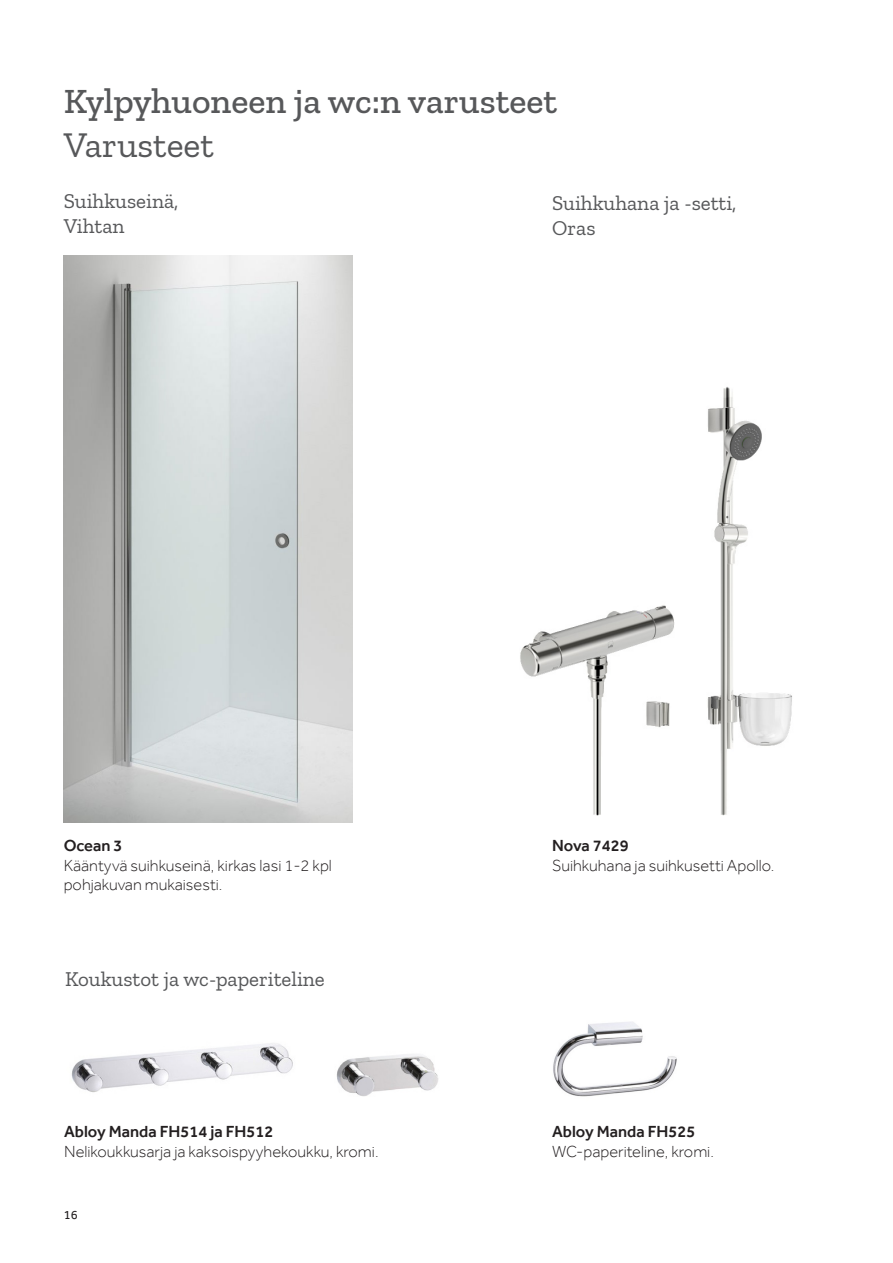
<style>
.page{position:relative;width:893px;height:1263px;background:#fff}
.page>*{position:absolute;margin:0;border:0;box-sizing:border-box;transform-origin:0 0}
.t1{font:500 36px "Zilla Slab";color:#57585a}
.t2{font:36px "Zilla Slab";color:#57585a}
.t3{font:21px/25.2px "Zilla Slab";color:#57585a}
.t4{font:300 16.5px/19.5px "Effra";color:#231f20}
.t5{font:500 16.5px "Effra";color:#231f20}
.t6{font:12.75px "Effra";color:#231f20}
</style>
<div class="page">
<img style="left:553px;top:1022px;width:124px;height:75px">
<img style="left:520px;top:387px;width:272px;height:429px">
<img style="left:64px;top:255px;width:288px;height:567px">
<img style="left:336px;top:1054px;width:103px;height:42px">
<img style="left:71px;top:1043px;width:222px;height:50px">
<h1 class="t1" style="left:64px;top:81px;width:495px">Kylpyhuoneen ja wc:n varusteet</h1>
<h1 class="t2" style="left:64px;top:125px;width:152px">Varusteet</h1>
<p class="t3" style="left:64px;top:188px;width:116px">Suihkuseinä,<br>Vihtan</p>
<p class="t3" style="left:552px;top:191px;width:186px">Suihkuhana ja -setti,<br>Oras</p>
<p class="t5" style="left:64px;top:836px;width:60px">Ocean 3</p>
<p class="t4" style="left:64px;top:855px;width:270px">Kääntyvä suihkuseinä, kirkas lasi 1-2 kpl pohjakuvan mukaisesti.</p>
<p class="t3" style="left:65px;top:966px;width:261px">Koukustot ja wc-paperiteline</p>
<p class="t5" style="left:64px;top:1122px;width:211px">Abloy Manda FH514 ja FH512</p>
<p class="t4" style="left:64px;top:1141px;width:316px">Nelikoukkusarja ja kaksoispyyhekoukku, kromi.</p>
<p class="t6" style="left:64px;top:1207px;width:15px">16</p>
<p class="t5" style="left:552px;top:836px;width:78px">Nova 7429</p>
<p class="t4" style="left:552px;top:855px;width:224px">Suihkuhana ja suihkusetti Apollo.</p>
<p class="t5" style="left:552px;top:1122px;width:145px">Abloy Manda FH525</p>
<p class="t4" style="left:552px;top:1141px;width:163px">WC-paperiteline, kromi.</p>
</div>
